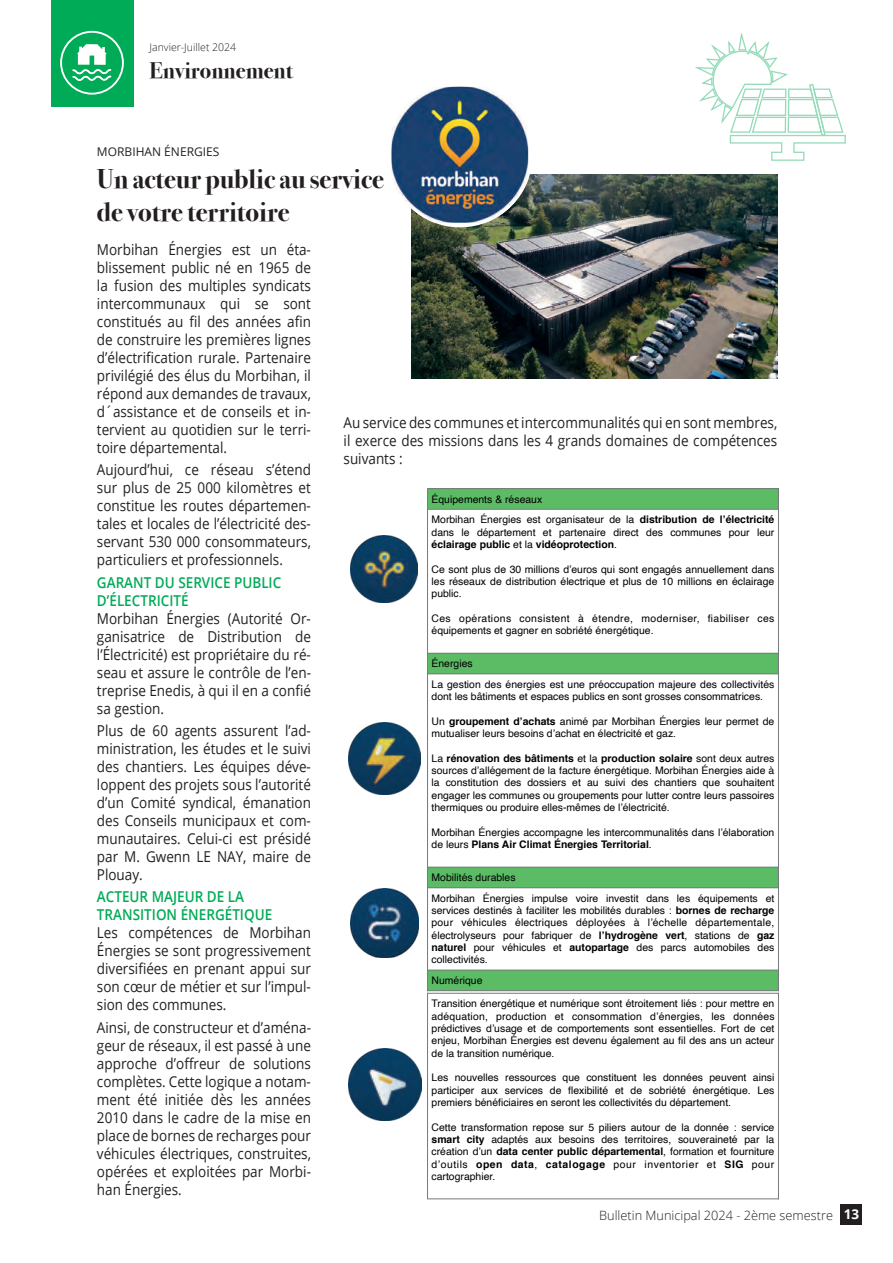
<style>
.page{position:relative;width:893px;height:1263px;background:#fff}
.page>*{position:absolute;margin:0;border:0;box-sizing:border-box;transform-origin:0 0}
.t1{font:700 27px/32.4px "Bodoni Svty Two ITCTT";color:#231f20}
.t2{font:700 22.5px "Bodoni Svty Two ITCTT";color:#231f20}
.t3{font:15px/18px "Open Sans";color:#231f20;text-align:justify;scale:.9 1}
.t4{font:600 15px/18px "Open Sans";color:#00ab57;scale:.9 1}
.t5{font:300 12.75px "Open Sans";color:#231f20}
.t6{font:12px "Open Sans";color:#231f20}
.t7{font:10.5px/12.3px "Helvetica";color:#000001}
.t8{font:10.5px/12.3px "Helvetica";letter-spacing:.035em;color:#000001}
.t9{font:300 10.5px "Open Sans";color:#231f20}
.s1{font-weight:700}
.s2{font-weight:700;font-size:13.5px;color:#fff}
</style>
<div class="page">
<div style="left:840px;top:1203px;width:22px;height:21px;background:#231f20"></div>
<div style="left:51px;top:0;width:82px;height:107px;background:#00ab57"></div>
<svg style="left:60px;top:31px;width:64px;height:64px"></svg>
<img style="left:412px;top:174px;width:365px;height:204px">
<div style="left:428px;top:488px;width:350px;height:21px;background:#5cbc65"></div>
<div style="left:428px;top:653px;width:350px;height:20px;background:#5cbc65"></div>
<div style="left:428px;top:867px;width:350px;height:20px;background:#5cbc65"></div>
<div style="left:428px;top:969px;width:350px;height:21px;background:#5cbc65"></div>
<hr style="left:427px;top:488px;width:1px;height:503px;background:#75797b">
<hr style="left:427px;top:509px;width:352px;height:1px;background:#75797b">
<hr style="left:428px;top:653px;width:351px;height:1px;background:#75797b">
<hr style="left:427px;top:673px;width:352px;height:1px;background:#75797b">
<hr style="left:428px;top:866px;width:351px;height:1px;background:#75797b">
<hr style="left:427px;top:887px;width:352px;height:1px;background:#75797b">
<hr style="left:428px;top:969px;width:351px;height:1px;background:#75797b">
<hr style="left:427px;top:990px;width:352px;height:1px;background:#75797b">
<hr style="left:778px;top:488px;width:1px;height:503px;background:#75797b">
<hr style="left:428px;top:488px;width:351px;height:1px;background:#75797b">
<img style="left:350px;top:888px;width:69px;height:69px">
<img style="left:351px;top:535px;width:67px;height:67px">
<img style="left:348px;top:722px;width:73px;height:72px">
<hr style="left:427px;top:992px;width:1px;height:207px;background:#75797b">
<hr style="left:427px;top:992px;width:352px;height:1px;background:#75797b">
<hr style="left:778px;top:992px;width:1px;height:207px;background:#75797b">
<hr style="left:428px;top:1198px;width:351px;height:1px;background:#75797b">
<img style="left:348px;top:1048px;width:73px;height:72px">
<svg style="left:696px;top:33px;width:150px;height:128px"></svg>
<div style="left:388px;top:81px;width:145px;height:146px;background:#fff;border-radius:50%"></div>
<img style="left:391px;top:87px;width:137px;height:136px">
<p class="t9" style="left:150px;top:40px;width:88px">Janvier-Juillet 2024</p>
<h2 class="t2" style="left:150px;top:52px;width:145px">Environnement</h2>
<p class="t6" style="left:97px;top:143px;width:124px">MORBIHAN ÉNERGIES</p>
<h1 class="t1" style="left:97px;top:161px;width:289px">Un acteur public au service de votre territoire</h1>
<p class="t3" style="left:97px;top:240px;width:239px">Morbihan Énergies est un éta&shy;blissement public né en 1965 de la fusion des multiples syndicats intercommunaux qui se sont constitués au fil des années afin de construire les premières lignes d’électrification rurale. Partenaire privilégié des élus du Morbihan, il répond aux demandes de travaux, d´assistance et de conseils et in&shy;tervient au quotidien sur le terri&shy;toire départemental.</p>
<h3 class="t3" style="left:97px;top:460px;width:239px">Aujourd’hui, ce réseau s’étend sur plus de 25 000 kilomètres et constitue les routes départemen&shy;tales et locales de lʼélectricité des&shy;servant 530 000 consommateurs, particuliers et professionnels.</h3>
<h3 class="t4" style="left:97px;top:572px;width:206px">GARANT DU SERVICE PUBLIC<br>DʼÉLECTRICITÉ</h3>
<h3 class="t3" style="left:97px;top:608px;width:239px">Morbihan Énergies (Autorité Or&shy;ganisatrice de Distribution de l’Électricité) est propriétaire du ré&shy;seau et assure le contrôle de l’en&shy;treprise Enedis, à qui il en a confié sa gestion.</h3>
<p class="t3" style="left:97px;top:721px;width:239px">Plus de 60 agents assurent lʼad&shy;ministration, les études et le suivi des chantiers. Les équipes déve&shy;loppent des projets sous l’autorité d’un Comité syndical, émanation des Conseils municipaux et com&shy;munautaires. Celui-ci est présidé par M. Gwenn LE NAY, maire de Plouay.</p>
<h3 class="t4" style="left:97px;top:887px;width:196px">ACTEUR MAJEUR DE LA<br>TRANSITION ÉNERGÉTIQUE</h3>
<h3 class="t3" style="left:97px;top:923px;width:239px">Les compétences de Morbihan Énergies se sont progressivement diversifiées en prenant appui sur son cœur de métier et sur l’impul&shy;sion des communes.</h3>
<p class="t3" style="left:97px;top:1017px;width:239px">Ainsi, de constructeur et d’aména&shy;geur de réseaux, il est passé à une approche d’offreur de solutions complètes. Cette logique a notam&shy;ment été initiée dès les années 2010 dans le cadre de la mise en place de bornes de recharges pour véhicules électriques, construites, opérées et exploitées par Morbi&shy;han Énergies.</p>
<h3 class="t3" style="left:344px;top:413px;width:483px">Au service des communes et intercommunalités qui en sont membres, il exerce des missions dans les 4 grands domaines de compétences suivants :</h3>
<p class="t7" style="left:432px;top:489px;width:344px;line-height:20.5px">Équipements &amp; réseaux<br>Morbihan Énergies est organisateur de la <span class="s1">distribution de lʼélectricité</span></p>
<p class="t7" style="left:432px;top:526px;width:344px">dans le département et partenaire direct des communes pour leur <span class="s1">éclairage public</span> et la <span class="s1">vidéoprotection</span>.</p>
<p class="t7" style="left:432px;top:563px;width:344px;text-align:justify">Ce sont plus de 30 millions d’euros qui sont engagés annuellement dans les réseaux de distribution électrique et plus de 10 millions en éclairage public.</p>
<p class="t8" style="left:432px;top:612px;width:344px">Ces opérations consistent à étendre, moderniser, fiabiliser ces équipements et gagner en sobriété énergétique.</p>
<p class="t7" style="left:432px;top:653px;width:344px;line-height:20.5px">Énergies<br>La gestion des énergies est une préoccupation majeure des collectivités</p>
<p class="t7" style="left:432px;top:690px;width:333px">dont les bâtiments et espaces publics en sont grosses consommatrices.</p>
<p class="t7" style="left:432px;top:715px;width:344px">Un <span class="s1">groupement dʼachats</span> animé par Morbihan Énergies leur permet de mutualiser leurs besoins d’achat en électricité et gaz.</p>
<p class="t7" style="left:432px;top:752px;width:344px;text-align:justify">La <span class="s1">rénovation des bâtiments</span> et la <span class="s1">production solaire</span> sont deux autres sources d’allégement de la facture énergétique. Morbihan Énergies aide à la constitution des dossiers et au suivi des chantiers que souhaitent engager les communes ou groupements pour lutter contre leurs passoires thermiques ou produire elles-mêmes de l’électricité.</p>
<p class="t7" style="left:432px;top:826px;width:344px">Morbihan Énergies accompagne les intercommunalités dans l’élaboration de leurs <span class="s1">Plans Air Climat Énergies Territorial</span>.</p>
<p class="t7" style="left:432px;top:867px;width:344px;line-height:20.5px">Mobilités durables<br>Morbihan Énergies impulse voire investit dans les équipements et</p>
<p class="t7" style="left:432px;top:904px;width:344px;text-align:justify">services destinés à faciliter les mobilités durables : <span class="s1">bornes de recharge </span>pour véhicules électriques déployées à l’échelle départementale, électrolyseurs pour fabriquer de <span class="s1">lʼhydrogène vert</span>, stations de <span class="s1">gaz naturel</span> pour véhicules et <span class="s1">autopartage</span> des parcs automobiles des collectivités.</p>
<p class="t7" style="left:432px;top:974px;width:52px">Numérique</p>
<p class="t7" style="left:432px;top:997px;width:344px;text-align:justify">Transition énergétique et numérique sont étroitement liés : pour mettre en adéquation, production et consommation d’énergies, les données prédictives d’usage et de comportements sont essentielles. Fort de cet enjeu, Morbihan Énergies est devenu également au fil des ans un acteur de la transition numérique.</p>
<p class="t7" style="left:432px;top:1071px;width:344px;text-align:justify">Les nouvelles ressources que constituent les données peuvent ainsi participer aux services de flexibilité et de sobriété énergétique. Les premiers bénéficiaires en seront les collectivités du département.</p>
<p class="t7" style="left:432px;top:1120px;width:344px;text-align:justify">Cette transformation repose sur 5 piliers autour de la donnée : service <span class="s1">smart city</span> adaptés aux besoins des territoires, souveraineté par la création d’un <span class="s1">data center public départemental</span>, formation et fourniture d’outils <span class="s1">open data</span>, <span class="s1">catalogage</span> pour inventorier et <span class="s1">SIG</span> pour cartographier.</p>
<p class="t5" style="left:599px;top:1206px;width:261px">Bulletin Municipal 2024 - 2ème semestre <span class="s2">13</span></p>
</div>
